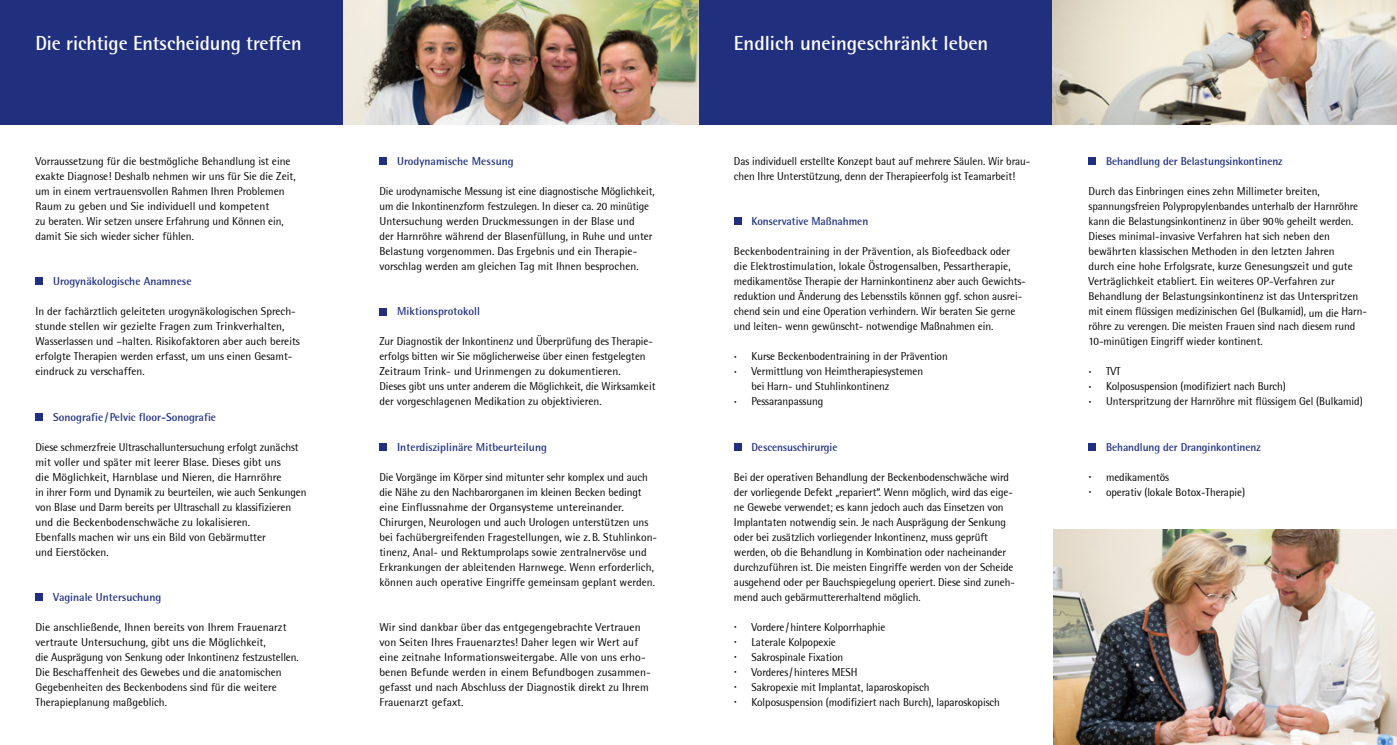
<style>
.page{position:relative;width:1397px;height:745px;background:#fff}
.page>*{position:absolute;margin:0;border:0;box-sizing:border-box;transform-origin:0 0}
.t1{font:700 20px "Rotis Semi Sans";letter-spacing:-.005em;color:#fff}
.t2{font:11.25px/15px "Rotis Semi Sans";letter-spacing:-.005em;color:#000}
.t3{font:700 11.25px "Rotis Semi Sans";color:#20307f}
.s1{font-size:16.25px}
</style>
<div class="page">
<div style="left:0;top:0;width:1396px;height:124px;background:#20307f"></div>
<div style="left:35px;top:277px;width:8px;height:8px;background:#20307f"></div>
<div style="left:35px;top:412px;width:8px;height:8px;background:#20307f"></div>
<div style="left:35px;top:592px;width:8px;height:8px;background:#20307f"></div>
<div style="left:379px;top:157px;width:8px;height:8px;background:#20307f"></div>
<div style="left:379px;top:307px;width:8px;height:8px;background:#20307f"></div>
<div style="left:379px;top:442px;width:8px;height:8px;background:#20307f"></div>
<div style="left:733px;top:217px;width:8px;height:8px;background:#20307f"></div>
<div style="left:733px;top:442px;width:8px;height:8px;background:#20307f"></div>
<div style="left:1088px;top:157px;width:8px;height:8px;background:#20307f"></div>
<div style="left:1088px;top:442px;width:8px;height:8px;background:#20307f"></div>
<img style="left:343px;top:0;width:355px;height:124px">
<img style="left:1052px;top:0;width:344px;height:124px">
<img style="left:1053px;top:529px;width:343px;height:215px">
<h1 class="t1" style="left:35px;top:30px;width:268px">Die richtige Entscheidung treffen</h1>
<h1 class="t1" style="left:733px;top:30px;width:256px">Endlich uneingeschränkt leben</h1>
<p class="t2" style="left:35px;top:154px;width:262px">Vorraussetzung für die bestmögliche Behandlung ist eine exakte Diagnose! Deshalb nehmen wir uns für Sie die Zeit, um in einem vertrauensvollen Rahmen Ihren Problemen Raum zu geben und Sie individuell und kompetent<br>zu beraten. Wir setzen unsere Erfahrung und Können ein, damit Sie sich wieder sicher fühlen.</p>
<p class="t3" style="left:53px;top:274px;width:140px">Urogynäkologische Anamnese</p>
<p class="t2" style="left:35px;top:304px;width:266px">In der fachärztlich geleiteten urogynäkologischen Sprech&shy;stunde stellen wir gezielte Fragen zum Trinkverhalten, Wasserlassen und –halten. Risikofaktoren aber auch bereits erfolgte Therapien werden erfasst, um uns einen Gesamt&shy;eindruck zu verschaffen.</p>
<p class="t3" style="left:53px;top:409px;width:164px">Sonografie /Pelvic floor-Sonografie</p>
<p class="t2" style="left:35px;top:439px;width:272px">Diese schmerzfreie Ultraschalluntersuchung erfolgt zunächst mit voller und später mit leerer Blase. Dieses gibt uns<br>die Möglichkeit, Harnblase und Nieren, die Harnröhre<br>in ihrer Form und Dynamik zu beurteilen, wie auch Senkungen von Blase und Darm bereits per Ultraschall zu klassifizieren und die Beckenbodenschwäche zu lokalisieren.<br>Ebenfalls machen wir uns ein Bild von Gebärmutter<br>und Eierstöcken.</p>
<p class="t3" style="left:53px;top:589px;width:110px">Vaginale Untersuchung</p>
<p class="t2" style="left:35px;top:619px;width:265px">Die anschließende, Ihnen bereits von Ihrem Frauenarzt vertraute Untersuchung, gibt uns die Möglichkeit,<br>die Ausprägung von Senkung oder Inkontinenz festzustellen.<br>Die Beschaffenheit des Gewebes und die anatomischen Gegebenheiten des Beckenbodens sind für die weitere Therapieplanung maßgeblich.</p>
<p class="t3" style="left:397px;top:154px;width:118px">Urodynamische Messung</p>
<p class="t2" style="left:379px;top:184px;width:277px">Die urodynamische Messung ist eine diagnostische Möglichkeit, um die Inkontinenzform festzulegen. In dieser ca. 20 minütige Untersuchung werden Druckmessungen in der Blase und<br>der Harnröhre während der Blasenfüllung, in Ruhe und unter Belastung vorgenommen. Das Ergebnis und ein Therapie&shy;vorschlag werden am gleichen Tag mit Ihnen besprochen.</p>
<p class="t3" style="left:397px;top:304px;width:85px">Miktionsprotokoll</p>
<p class="t2" style="left:379px;top:334px;width:278px">Zur Diagnostik der Inkontinenz und Überprüfung des Therapie&shy;erfolgs bitten wir Sie möglicherweise über einen festgelegten Zeitraum Trink- und Urinmengen zu dokumentieren.<br>Dieses gibt uns unter anderem die Möglichkeit, die Wirksamkeit der vorgeschlagenen Medikation zu objektivieren.</p>
<p class="t3" style="left:397px;top:439px;width:151px">Interdisziplinäre Mitbeurteilung</p>
<p class="t2" style="left:379px;top:469px;width:279px">Die Vorgänge im Körper sind mitunter sehr komplex und auch die Nähe zu den Nachbarorganen im kleinen Becken bedingt eine Einflussnahme der Organsysteme untereinander.<br>Chirurgen, Neurologen und auch Urologen unterstützen uns bei fachübergreifenden Fragestellungen, wie z. B. Stuhlinkon&shy;tinenz, Anal- und Rektumprolaps sowie zentralnervöse und Erkrankungen der ableitenden Harnwege. Wenn erforderlich, können auch operative Eingriffe gemeinsam geplant werden.</p>
<p class="t2" style="left:379px;top:619px;width:273px">Wir sind dankbar über das entgegengebrachte Vertrauen von Seiten Ihres Frauenarztes! Daher legen wir Wert auf eine zeitnahe Informationsweitergabe. Alle von uns erho&shy;benen Befunde werden in einem Befundbogen zusammen&shy;gefasst und nach Abschluss der Diagnostik direkt zu Ihrem Frauenarzt gefaxt.</p>
<p class="t2" style="left:733px;top:154px;width:298px">Das individuell erstellte Konzept baut auf mehrere Säulen. Wir brau&shy;chen Ihre Unterstützung, denn der Therapieerfolg ist Teamarbeit!</p>
<p class="t3" style="left:751px;top:214px;width:118px">Konservative Maßnahmen</p>
<p class="t2" style="left:733px;top:244px;width:293px">Beckenbodentraining in der Prävention, als Biofeedback oder die Elektrostimulation, lokale Östrogensalben, Pessartherapie, medikamentöse Therapie der Harninkontinenz aber auch Gewichts&shy;reduktion und Änderung des Lebensstils können ggf. schon ausrei&shy;chend sein und eine Operation verhindern. Wir beraten Sie gerne und leiten- wenn gewünscht- notwendige Maßnahmen ein.</p>
<p class="t2" style="left:733px;top:349px;width:215px"><span class="s1">·</span> Kurse Beckenbodentraining in der Prävention</p>
<p class="t2" style="left:733px;top:364px;width:191px"><span class="s1">·</span> Vermittlung von Heimtherapiesystemen</p>
<p class="t2" style="left:751px;top:379px;width:139px">bei Harn- und Stuhlinkontinenz</p>
<p class="t2" style="left:733px;top:394px;width:91px"><span class="s1">·</span> Pessaranpassung</p>
<p class="t3" style="left:751px;top:439px;width:88px">Descensuschirurgie</p>
<p class="t2" style="left:733px;top:469px;width:282px">Bei der operativen Behandlung der Beckenbodenschwäche wird der vorliegende Defekt „repariert“. Wenn möglich, wird das eige&shy;ne Gewebe verwendet; es kann jedoch auch das Einsetzen von Implantaten notwendig sein. Je nach Ausprägung der Senkung oder bei zusätzlich vorliegender Inkontinenz, muss geprüft werden, ob die Behandlung in Kombination oder nacheinander durchzuführen ist. Die meisten Eingriffe werden von der Scheide ausgehend oder per Bauchspiegelung operiert. Diese sind zuneh&shy;mend auch gebärmuttererhaltend möglich.</p>
<p class="t2" style="left:733px;top:619px;width:267px"><span class="s1">·</span> Vordere /hintere Kolporrhaphie<br><span class="s1">·</span> Laterale Kolpopexie<br><span class="s1">·</span> Sakrospinale Fixation<br><span class="s1">·</span> Vorderes/hinteres MESH<br><span class="s1">·</span> Sakropexie mit Implantat, laparoskopisch<br><span class="s1">·</span> Kolposuspension (modifiziert nach Burch), laparoskopisch</p>
<p class="t3" style="left:1105px;top:154px;width:178px">Behandlung der Belastungsinkontinenz</p>
<p class="t2" style="left:1088px;top:184px;width:280px">Durch das Einbringen eines zehn Millimeter breiten, spannungsfreien Polypropylenbandes unterhalb der Harnröhre kann die Belastungsinkontinenz in über 90% geheilt werden.<br>Dieses minimal-invasive Verfahren hat sich neben den bewährten klassischen Methoden in den letzten Jahren<br>durch eine hohe Erfolgsrate, kurze Genesungszeit und gute Verträglichkeit etabliert. Ein weiteres OP-Verfahren zur Behandlung der Belastungsinkontinenz ist das Unterspritzen mit einem flüssigen medizinischen Gel (Bulkamid), um die Harn&shy;röhre zu verengen. Die meisten Frauen sind nach diesem rund 10-minütigen Eingriff wieder kontinent.</p>
<p class="t2" style="left:1088px;top:364px;width:276px"><span class="s1">·</span> TVT<br><span class="s1">·</span> Kolposuspension (modifiziert nach Burch)<br><span class="s1">·</span> Unterspritzung der Harnröhre mit flüssigem Gel (Bulkamid)</p>
<p class="t3" style="left:1105px;top:439px;width:156px">Behandlung der Dranginkontinenz</p>
<p class="t2" style="left:1088px;top:469px;width:158px"><span class="s1">·</span> medikamentös<br><span class="s1">·</span> operativ (lokale Botox-Therapie)</p>
</div>
